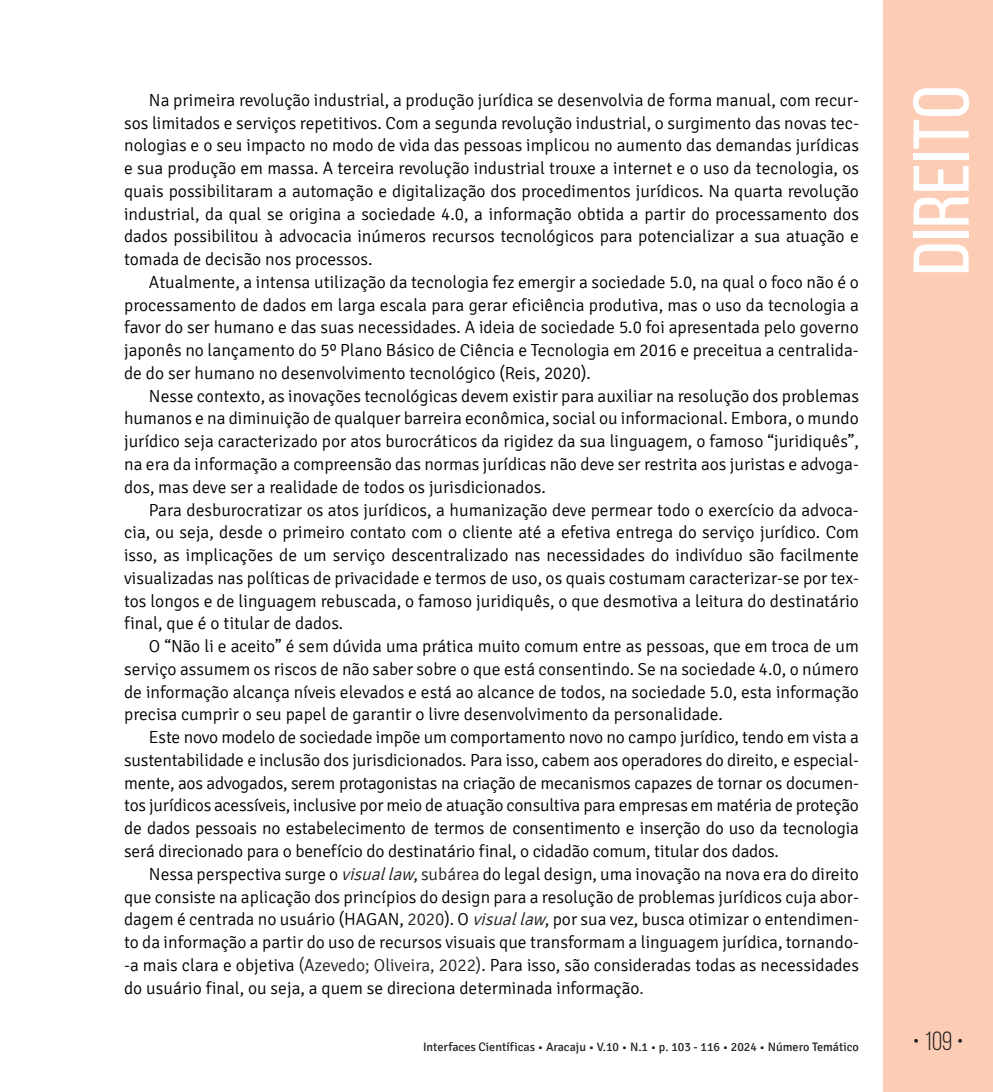
<style>
.page{position:relative;width:993px;height:1092px;background:#fff}
.page>*{position:absolute;margin:0;border:0;box-sizing:border-box;transform-origin:0 0}
.t1{font:78.75px "Bebas Neue";color:#fff;scale:1.09 1}
.t2{font:26.25px "Bebas Neue";color:#231f20}
.t3{font:300 17.5px/22.8px "Signika";color:#000001;text-align:justify}
.t4{font:12.25px "Signika";color:#231f20}
.s1{font-style:italic;color:#231f20}
.s2{color:#231f20}
</style>
<div class="page">
<div style="left:883px;top:0;width:109px;height:1091px;background:#fcccb5"></div>
<p class="t3" style="left:124px;top:89px;width:736px;text-indent:25px">Na primeira revolução industrial, a produção jurídica se desenvolvia de forma manual, com recur&shy;sos limitados e serviços repetitivos. Com a segunda revolução industrial, o surgimento das novas tec&shy;nologias e o seu impacto no modo de vida das pessoas implicou no aumento das demandas jurídicas e sua produção em massa. A terceira revolução industrial trouxe a internet e o uso da tecnologia, os quais possibilitaram a automação e digitalização dos procedimentos jurídicos. Na quarta revolução industrial, da qual se origina a sociedade 4.0, a informação obtida a partir do processamento dos dados possibilitou à advocacia inúmeros recursos tecnológicos para potencializar a sua atuação e tomada de decisão nos processos.</p>
<p class="t3" style="left:124px;top:271px;width:736px;text-indent:25px">Atualmente, a intensa utilização da tecnologia fez emergir a sociedade 5.0, na qual o foco não é o processamento de dados em larga escala para gerar eficiência produtiva, mas o uso da tecnologia a favor do ser humano e das suas necessidades. A ideia de sociedade 5.0 foi apresentada pelo governo japonês no lançamento do 5º Plano Básico de Ciência e Tecnologia em 2016 e preceitua a centralida&shy;de do ser humano no desenvolvimento tecnológico (Reis, 2020).</p>
<p class="t3" style="left:124px;top:385px;width:736px;text-indent:25px">Nesse contexto, as inovações tecnológicas devem existir para auxiliar na resolução dos problemas humanos e na diminuição de qualquer barreira econômica, social ou informacional. Embora, o mundo jurídico seja caracterizado por atos burocráticos da rigidez da sua linguagem, o famoso “juridiquês”, na era da informação a compreensão das normas jurídicas não deve ser restrita aos juristas e advoga&shy;dos, mas deve ser a realidade de todos os jurisdicionados.</p>
<p class="t3" style="left:124px;top:498px;width:736px;text-indent:25px">Para desburocratizar os atos jurídicos, a humanização deve permear todo o exercício da advoca&shy;cia, ou seja, desde o primeiro contato com o cliente até a efetiva entrega do serviço jurídico. Com isso, as implicações de um serviço descentralizado nas necessidades do indivíduo são facilmente visualizadas nas políticas de privacidade e termos de uso, os quais costumam caracterizar-se por tex&shy;tos longos e de linguagem rebuscada, o famoso juridiquês, o que desmotiva a leitura do destinatário final, que é o titular de dados.</p>
<p class="t3" style="left:124px;top:635px;width:736px;text-indent:25px">O “Não li e aceito” é sem dúvida uma prática muito comum entre as pessoas, que em troca de um serviço assumem os riscos de não saber sobre o que está consentindo. Se na sociedade 4.0, o número de informação alcança níveis elevados e está ao alcance de todos, na sociedade 5.0, esta informação precisa cumprir o seu papel de garantir o livre desenvolvimento da personalidade.</p>
<p class="t3" style="left:124px;top:726px;width:736px;text-indent:25px">Este novo modelo de sociedade impõe um comportamento novo no campo jurídico, tendo em vista a sustentabilidade e inclusão dos jurisdicionados. Para isso, cabem aos operadores do direito, e especial&shy;mente, aos advogados, serem protagonistas na criação de mecanismos capazes de tornar os documen&shy;tos jurídicos acessíveis, inclusive por meio de atuação consultiva para empresas em matéria de proteção de dados pessoais no estabelecimento de termos de consentimento e inserção do uso da tecnologia será direcionado para o benefício do destinatário final, o cidadão comum, titular dos dados.</p>
<p class="t3" style="left:124px;top:862px;width:736px;text-indent:25px">Nessa perspectiva surge o <span class="s1">visuallaw</span>, <span class="s2">subárea</span> do legal design, uma inovação na nova era do direito que consiste na aplicação dos princípios do design para a resolução de problemas jurídicos cuja abor&shy;dagem é centrada no usuário (HAGAN, <span class="s2">2020</span>). O <span class="s1">visuallaw</span>, por sua vez, busca otimizar o entendimen&shy;to da informação a partir do uso de recursos visuais que transformam a linguagem jurídica, tornando--a mais clara e objetiva <span class="s2">(Azevedo; Oliveira, 2022)</span>. Para isso, são consideradas todas as necessidades do usuário final, ou seja, a quem se direciona determinada informação<span class="s2">.</span></p>
<h1 class="t1" style="left:898px;top:275px;width:176px;rotate:-90deg">Direito</h1>
<p class="t4" style="left:423px;top:1040px;width:437px">Interfaces Científicas • Aracaju • V.10 • N.1 • p. 103 - 116 • 2024 • Número Temático</p>
<h2 class="t2" style="left:912px;top:1026px;width:52px">• 109 •</h2>
</div>
